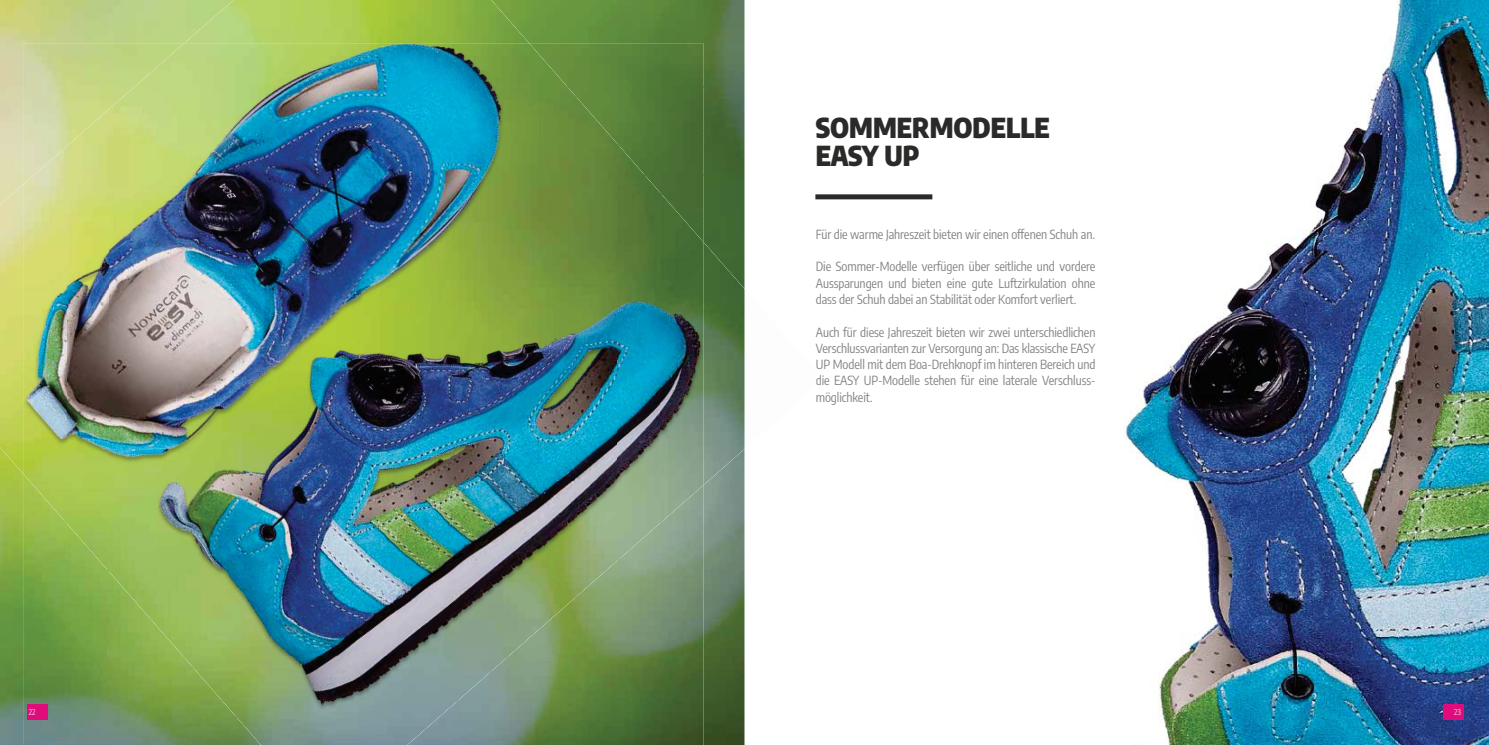
<style>
.page{position:relative;width:1489px;height:745px;background:#fff}
.page>*{position:absolute;margin:0;border:0;box-sizing:border-box;transform-origin:0 0}
.t1{font:900 27.38px/27.8px "Encode Sans Condensed";color:#2b2a29}
.t2{font:12.5px/16.2px "Encode Sans Condensed";letter-spacing:-.005em;color:#838382;text-align:justify}
.t3{font:300 8.12px "Encode Sans Condensed";color:#fff}
.s1{color:#828383}
</style>
<div class="page">
<img style="left:0;top:485px;width:744px;height:259px">
<img style="left:23px;top:526px;width:42px;height:218px">
<img style="left:65px;top:572px;width:43px;height:172px">
<img style="left:619px;top:526px;width:84px;height:218px">
<img style="left:576px;top:613px;width:43px;height:131px">
<img style="left:108px;top:657px;width:42px;height:87px">
<img style="left:534px;top:657px;width:42px;height:87px">
<img style="left:150px;top:657px;width:43px;height:87px">
<img style="left:491px;top:657px;width:43px;height:87px">
<img style="left:193px;top:701px;width:28px;height:43px">
<img style="left:459px;top:701px;width:32px;height:43px">
<img style="left:744px;top:288px;width:1px;height:161px">
<img style="left:0;top:0;width:744px;height:485px">
<img style="left:108px;top:43px;width:468px;height:614px">
<img style="left:65px;top:108px;width:44px;height:464px">
<img style="left:575px;top:86px;width:44px;height:527px">
<img style="left:23px;top:130px;width:43px;height:396px">
<img style="left:617px;top:130px;width:44px;height:440px">
<img style="left:660px;top:174px;width:43px;height:352px">
<img style="left:182px;top:656px;width:327px;height:45px">
<img style="left:221px;top:700px;width:238px;height:44px">
<div style="left:815px;top:194px;width:117px;height:5px;background:#2b2a29"></div>
<img style="left:1123px;top:0;width:365px;height:744px">
<div style="left:27px;top:704px;width:20px;height:15px;background:#e10c7c"></div>
<div style="left:1442px;top:704px;width:21px;height:15px;background:#e10c7c"></div>
<h1 class="t1" style="left:815px;top:117px;width:236px">SOMMERMODELLE<br>EASY UP</h1>
<p class="t2" style="left:815px;top:227px;width:280px">Für die warme Jahreszeit bieten wir einen offenen Schuh an.</p>
<p class="t2" style="left:815px;top:259px;width:281px">Die Sommer-Modelle verfügen über seitliche und vordere Aussparungen und bieten eine gute Luftzirkulation ohne dass der Schuh dabei an Stabilität oder Komfort verliert.</p>
<p class="t2" style="left:815px;top:324px;width:281px">Auch für diese Jahreszeit bieten wir zwei unterschiedlichen Verschlussvarianten zur Versorgung an: Das klassische EASY UP Modell mit dem Boa-Drehknopf im hinteren Bereich und <span class="s1">di</span>e EASY UP-Modelle stehen für eine laterale Verschluss&shy;möglichkeit.</p>
<p class="t3" style="left:29px;top:707px;width:8px">22</p>
<p class="t3" style="left:1453px;top:707px;width:8px">23</p>
</div>
